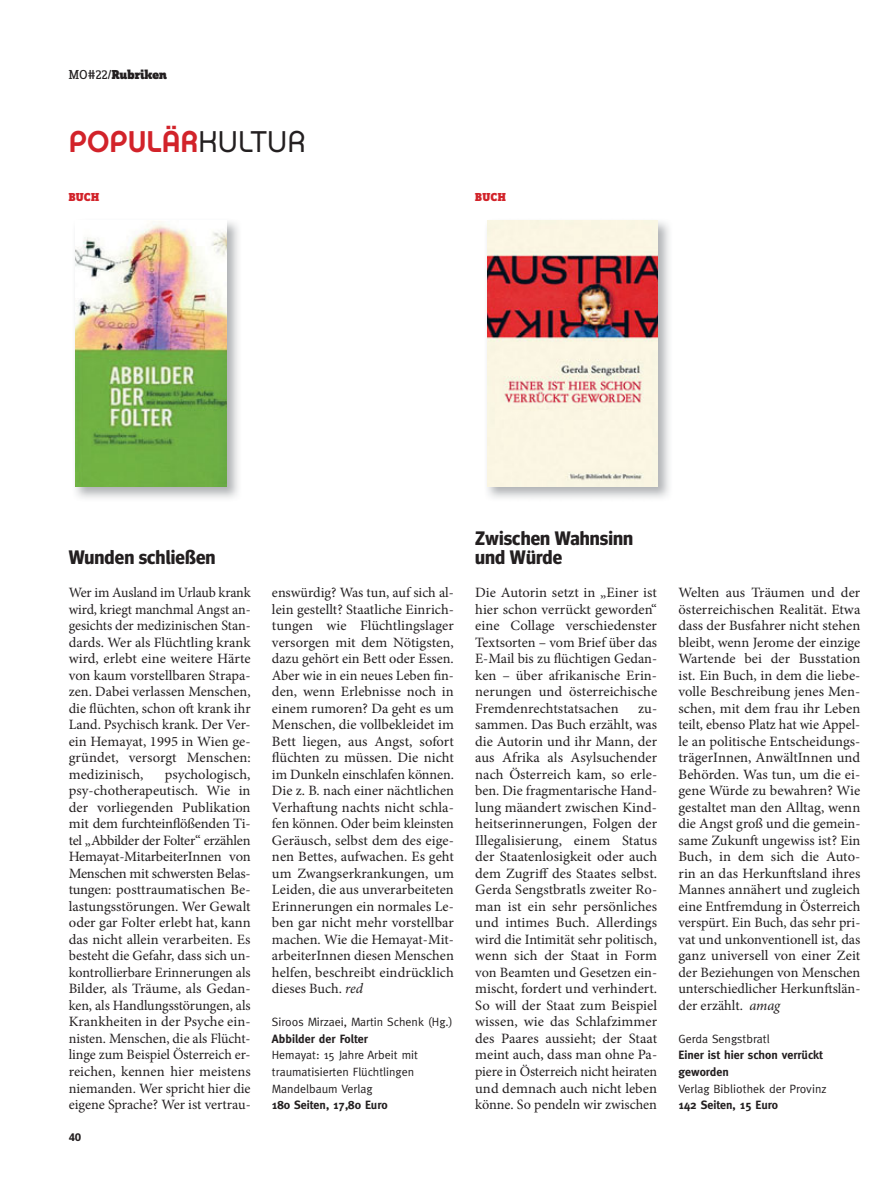
<style>
.page{position:relative;width:894px;height:1192px;background:#fff}
.page>*{position:absolute;margin:0;border:0;box-sizing:border-box;transform-origin:0 0}
.t1{font:30px "Chalet New York Nineteen Seventy";color:#d2232a}
.t2{font:700 19.5px/19.5px "Meta Headline";letter-spacing:.005em;color:#231f20}
.t3{font:14.25px/16.5px "Minion Pro";color:#231f20;text-align:justify}
.t4{font:13.5px "Zine Slab Dis Black Roman Tf";color:#231f20}
.t5{font:12px/16.5px "Meta";color:#231f20}
.t6{font:700 12px/16.5px "Meta";color:#231f20}
.t7{font:900 12px "Zine Slab Dis";letter-spacing:.01em;color:#d2232a}
.t8{font:700 12px "Zine Slab Dis";color:#231f20}
.s1{font-family:"Zine Slab Dis"}
.s2{font-family:"Chalet London Nineteen Seventy";color:#231f20}
.s3{font-style:italic}
</style>
<div class="page">
<img style="left:75px;top:221px;width:163px;height:277px">
<img style="left:75px;top:221px;width:152px;height:265px">
<img style="left:487px;top:220px;width:182px;height:278px">
<img style="left:487px;top:220px;width:170px;height:266px">
<p class="t4" style="left:69px;top:67px;width:100px"><span class="s1">MO#22/</span>Rubriken</p>
<h1 class="t1" style="left:69px;top:131px;width:238px">POPULÄR<span class="s2">KULTUR</span></h1>
<p class="t7" style="left:69px;top:193px;width:32px">BUCH</p>
<p class="t7" style="left:475px;top:193px;width:32px">BUCH</p>
<h2 class="t2" style="left:69px;top:549px;width:148px">Wunden schließen</h2>
<p class="t3" style="left:69px;top:585px;width:183px">Wer im Ausland im Urlaub krank wird, kriegt manchmal Angst an&shy;gesichts der medizinischen Stan&shy;dards. Wer als Flüchtling krank wird, erlebt eine weitere Härte von kaum vorstellbaren Strapa&shy;zen. Dabei verlassen Menschen, die flüchten, schon oft krank ihr Land. Psychisch krank. Der Ver&shy;ein Hemayat, 1995 in Wien ge&shy;gründet, versorgt Menschen: medizinisch,</p>
<p class="t3" style="left:69px;top:767px;width:183px;text-indent:96px">psychologisch, psy-chotherapeutisch. Wie in der vorliegenden Publikation mit dem furchteinflößenden Ti&shy;tel „Abbilder der Folter“ erzählen Hemayat-MitarbeiterInnen von Menschen mit schwersten Belas&shy;tungen: posttraumatischen Be&shy;lastungsstörungen. Wer Gewalt oder gar Folter erlebt hat, kann das nicht allein verarbeiten. Es besteht die Gefahr, dass sich un&shy;kontrollierbare Erinnerungen als Bilder, als Träume, als Gedan&shy;ken, als Handlungsstörungen, als Krankheiten in der Psyche ein&shy;nisten. Menschen, die als Flücht&shy;linge zum Beispiel Österreich er&shy;reichen, kennen hier meistens niemanden. Wer spricht hier die eigene Sprache? Wer ist vertrau-</p>
<p class="t8" style="left:69px;top:1132px;width:14px">40</p>
<p class="t3" style="left:272px;top:585px;width:183px">enswürdig? Was tun, auf sich al&shy;lein gestellt? Staatliche Einrich&shy;tungen wie Flüchtlingslager versorgen mit dem Nötigsten, dazu gehört ein Bett oder Essen.<br>Aber wie in ein neues Leben fin&shy;den, wenn Erlebnisse noch in einem rumoren? Da geht es um Menschen, die vollbekleidet im Bett liegen, aus Angst, sofort flüchten zu müssen. Die nicht im Dunkeln einschlafen können.<br>Die z. B. nach einer nächtlichen Verhaftung nachts nicht schla&shy;fen können. Oder beim kleinsten Geräusch, selbst dem des eige&shy;nen Bettes, aufwachen. Es geht um Zwangserkrankungen, um Leiden, die aus unverarbeiteten Erinnerungen ein normales Le&shy;ben gar nicht mehr vorstellbar machen. Wie die Hemayat-Mit&shy;arbeiterInnen diesen Menschen helfen, beschreibt eindrücklich dieses Buch. <span class="s3">red</span></p>
<p class="t5" style="left:272px;top:1015px;width:182px">Siroos Mirzaei, Martin Schenk (Hg.)</p>
<p class="t6" style="left:272px;top:1030px;width:97px">Abbilder der Folter</p>
<p class="t5" style="left:272px;top:1048px;width:147px">Hemayat: 15 Jahre Arbeit mit traumatisierten Flüchtlingen<br>Mandelbaum Verlag</p>
<p class="t6" style="left:272px;top:1096px;width:117px">180 Seiten, 17,80 Euro</p>
<h2 class="t2" style="left:475px;top:530px;width:159px">Zwischen Wahnsinn und Würde</h2>
<p class="t3" style="left:475px;top:585px;width:183px">Die Autorin setzt in „Einer ist hier schon verrückt geworden“ eine Collage verschiedenster Textsorten – vom Brief über das E-Mail bis zu flüchtigen Gedan&shy;ken – über afrikanische Erin&shy;nerungen und österreichische Fremdenrechtstatsachen</p>
<p class="t3" style="left:475px;top:701px;width:183px;text-indent:163px">zu&shy;sammen. Das Buch erzählt, was die Autorin und ihr Mann, der aus Afrika als Asylsuchender nach Österreich kam, so erle&shy;ben. Die fragmentarische Hand&shy;lung mäandert zwischen Kind&shy;heitserinnerungen, Folgen der Illegalisierung, einem Status der Staatenlosigkeit oder auch dem Zugriff des Staates selbst.<br>Gerda Sengstbratls zweiter Ro&shy;man ist ein sehr persönliches und intimes Buch. Allerdings wird die Intimität sehr politisch, wenn sich der Staat in Form von Beamten und Gesetzen ein&shy;mischt, fordert und verhindert.<br>So will der Staat zum Beispiel wissen, wie das Schlafzimmer des Paares aussieht; der Staat meint auch, dass man ohne Pa&shy;piere in Österreich nicht heiraten und demnach auch nicht leben könne. So pendeln wir zwischen</p>
<p class="t3" style="left:678px;top:585px;width:183px">Welten aus Träumen und der österreichischen Realität. Etwa dass der Busfahrer nicht stehen bleibt, wenn Jerome der einzige Wartende bei der Busstation ist. Ein Buch, in dem die liebe&shy;volle Beschreibung jenes Men&shy;schen, mit dem frau ihr Leben teilt, ebenso Platz hat wie Appel&shy;le an politische Entscheidungs&shy;trägerInnen, AnwältInnen und Behörden. Was tun, um die ei&shy;gene Würde zu bewahren? Wie gestaltet man den Alltag, wenn die Angst groß und die gemein&shy;same Zukunft ungewiss ist? Ein Buch, in dem sich die Auto&shy;rin an das Herkunftsland ihres Mannes annähert und zugleich eine Entfremdung in Österreich verspürt. Ein Buch, das sehr pri&shy;vat und unkonventionell ist, das ganz universell von einer Zeit der Beziehungen von Menschen unterschiedlicher Herkunftslän&shy;der erzählt. <span class="s3">amag</span></p>
<p class="t5" style="left:678px;top:1031px;width:93px">Gerda Sengstbratl</p>
<p class="t6" style="left:678px;top:1047px;width:146px">Einer ist hier schon verrückt geworden</p>
<p class="t5" style="left:678px;top:1081px;width:150px">Verlag Bibliothek der Provinz</p>
<p class="t6" style="left:678px;top:1096px;width:101px">142 Seiten, 15 Euro</p>
</div>
